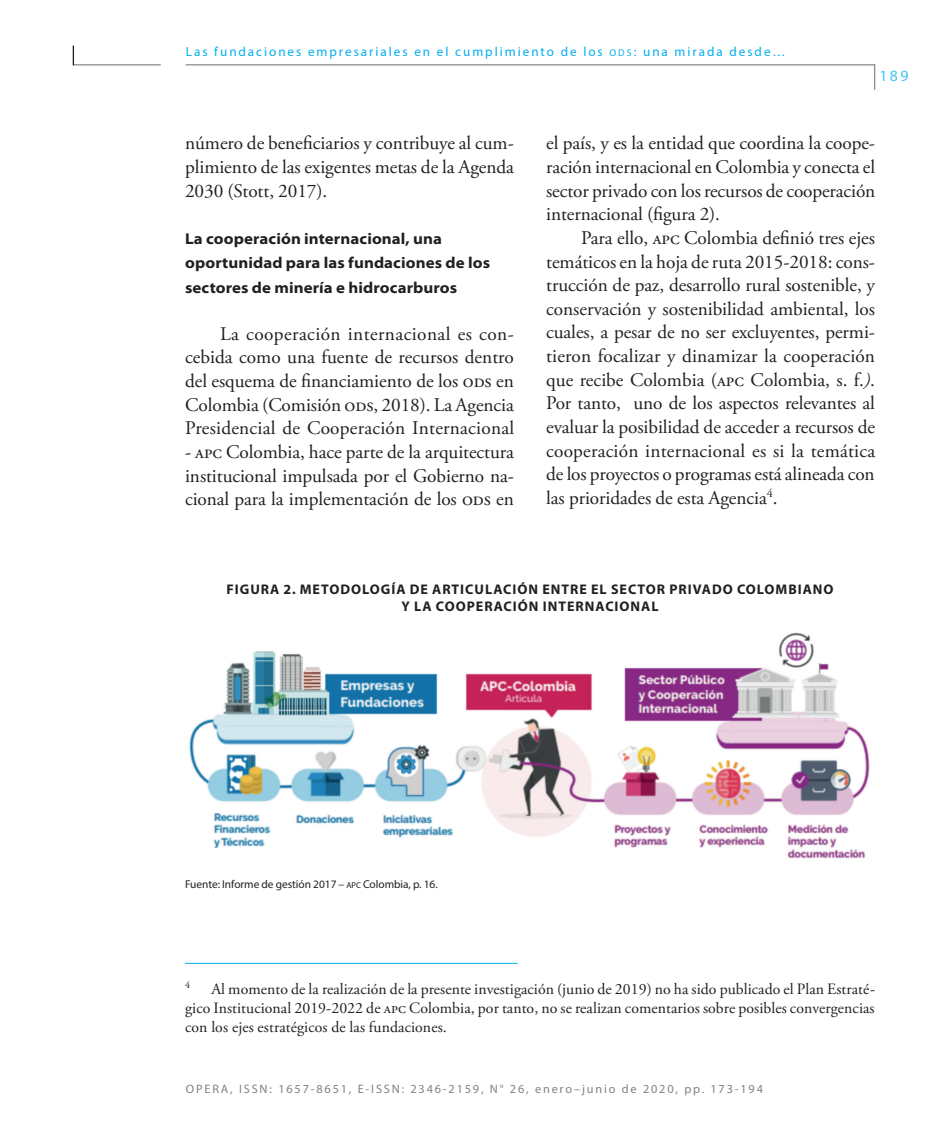
<style>
.page{position:relative;width:946px;height:1144px;background:#fff}
.page>*{position:absolute;margin:0;border:0;box-sizing:border-box;transform-origin:0 0}
._01-Body_text{font:19.25px/23.6px "Adobe Garamond Pro";letter-spacing:-.005em;color:#231f20;text-align:justify}
._02-Pie_de_pagina{font:15.75px/19.2px "Adobe Garamond Pro";letter-spacing:.005em;color:#231f20;text-align:justify}
._09-titulo2{font:700 semi-expanded 15.75px/24.2px "Myriad Pro";letter-spacing:.005em;color:#231f20}
.t1{font:15.75px "Myriad Pro";color:#40c7f4}
._14-tituloCuadros{font:700 14px/17.5px "Myriad Pro";letter-spacing:.07em;color:#231f20;text-align:center}
.t2{font:13.12px "Myriad Pro";letter-spacing:.15em;color:#00aeef}
.t3{font:12.25px "Myriad Pro";letter-spacing:.15em;color:#808285}
._15-Fuente_cuadros{font:11.38px "Myriad Pro";letter-spacing:-.005em;color:#231f20}
._02-Pie_de_pagina-2{font:9.97px "Adobe Garamond Pro";color:#231f20}
.s1{font-size:9.8px}
.s2{font-style:italic}
.s3{font-size:8.58px}
</style>
<div class="page">
<hr style="left:185px;top:64px;width:690px;height:1px;background:#6c6d70">
<svg style="left:874px;top:64px;width:1px;height:26px"></svg>
<hr style="left:73px;top:64px;width:88px;height:1px;background:#6c6d70">
<svg style="left:73px;top:46px;width:1px;height:19px"></svg>
<img style="left:189px;top:632px;width:681px;height:227px">
<hr style="left:185px;top:963px;width:332px;height:1px;background:#00aeef">
<p class="t2" style="left:186px;top:43px;width:601px">Las fundaciones empresariales en el cumplimiento de los <span class="s1">ODS</span>: una mirada desde…</p>
<p class="t1" style="left:879px;top:66px;width:30px">189</p>
<p class="_01-Body_text" style="left:185px;top:132px;width:330px">número de beneficiarios y contribuye al cum&shy;plimiento de las exigentes metas de la Agenda 2030 (Stott, 2017).</p>
<p class="_09-titulo2" style="left:185px;top:227px;width:306px">La cooperación internacional, una oportunidad para las fundaciones de los sectores de minería e hidrocarburos</p>
<p class="_01-Body_text" style="left:185px;top:323px;width:330px;text-indent:35px">La cooperación internacional es con&shy;cebida como una fuente de recursos dentro del esquema de financiamiento de los ods en Colombia (Comisión ods, 2018). La Agencia Presidencial de Cooperación Internacional</p>
<p class="_01-Body_text" style="left:185px;top:441px;width:330px">- apc Colombia, hace parte de la arquitectura institucional impulsada por el Gobierno na&shy;cional para la implementación de los ods en</p>
<p class="_01-Body_text" style="left:546px;top:132px;width:330px">el país, y es la entidad que coordina la coope&shy;ración internacional en Colombia y conecta el sector privado con los recursos de cooperación internacional (figura 2).</p>
<p class="_01-Body_text" style="left:546px;top:227px;width:330px;text-indent:35px">Para ello, apc Colombia definió tres ejes temáticos en la hoja de ruta 2015-2018: cons&shy;trucción de paz, desarrollo rural sostenible, y conservación y sostenibilidad ambiental, los cuales, a pesar de no ser excluyentes, permi&shy;tieron focalizar y dinamizar la cooperación que recibe Colombia (apc Colombia, s. f.<span class="s2">)</span>.<br>Por tanto, uno de los aspectos relevantes al evaluar la posibilidad de acceder a recursos de cooperación internacional es si la temática de los proyectos o programas está alineada con las prioridades de esta Agencia<sup>4</sup>.</p>
<p class="_14-tituloCuadros" style="left:226px;top:580px;width:608px">FIGURA 2. METODOLOGÍA DE ARTICULACIÓN ENTRE EL SECTOR PRIVADO COLOMBIANO<br>Y LA COOPERACIÓN INTERNACIONAL</p>
<p class="_15-Fuente_cuadros" style="left:185px;top:877px;width:254px">Fuente: Informe de gestión 2017 – <span class="s3">APC</span> Colombia, p. 16.</p>
<p class="_02-Pie_de_pagina-2" style="left:185px;top:979px;width:6px">4</p>
<p class="_02-Pie_de_pagina" style="left:185px;top:979px;width:691px;text-indent:26px">Al momento de la realización de la presente investigación (junio de 2019) no ha sido publicado el Plan Estraté&shy;gico Institucional 2019-2022 de apc Colombia, por tanto, no se realizan comentarios sobre posibles convergencias con los ejes estratégicos de las fundaciones.</p>
<p class="t3" style="left:186px;top:1081px;width:578px">OPERA, ISSN: 1657-8651, E-ISSN: 2346-2159, N° 26, enero–junio de 2020, pp. 173-194</p>
</div>
